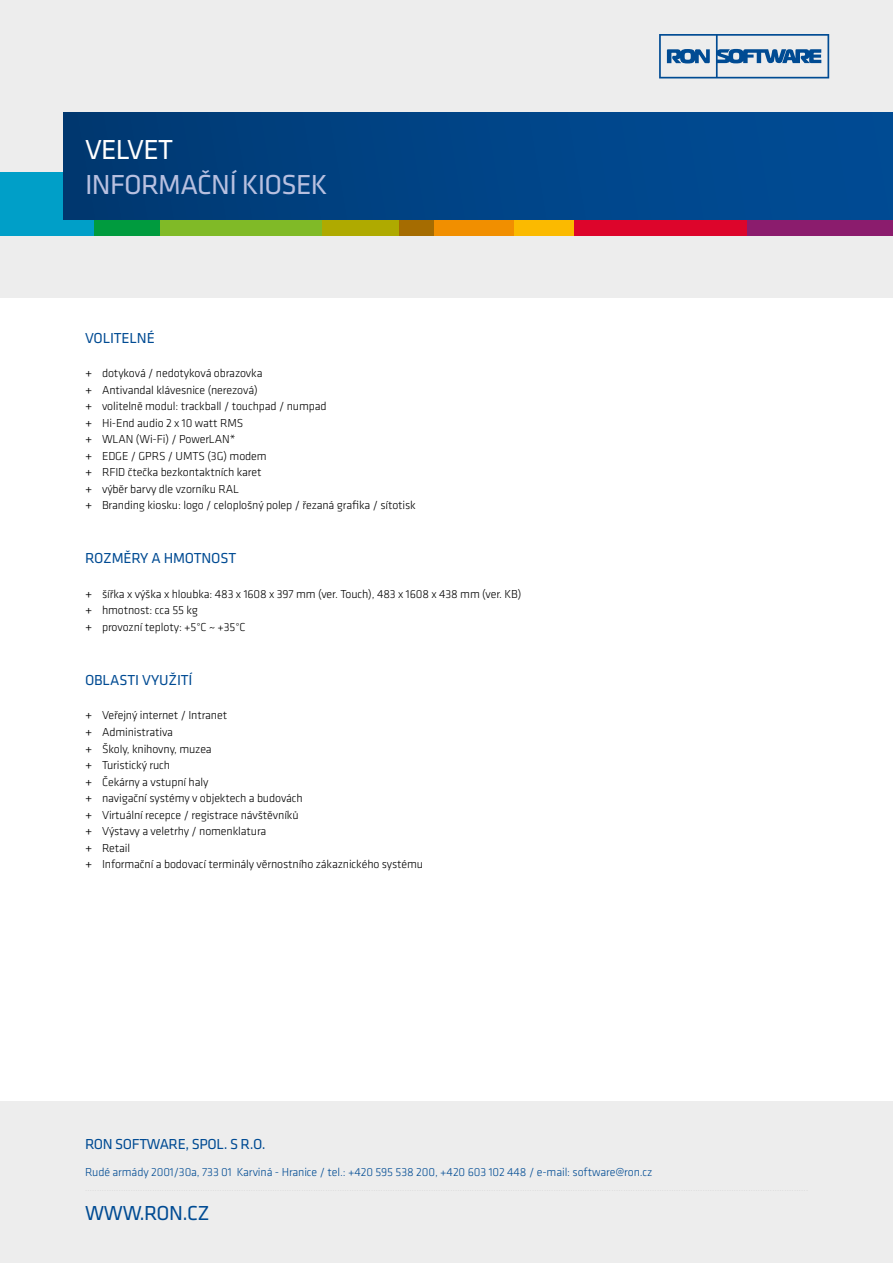
<style>
.page{position:relative;width:893px;height:1263px;background:#fff}
.page>*{position:absolute;margin:0;border:0;box-sizing:border-box;transform-origin:0 0}
.t1{font:28.5px "Klavika";letter-spacing:-.025em;color:#b8c0e0}
.t2{font:28.5px "Klavika";letter-spacing:-.025em;color:#fff}
.t3{font:21px "Klavika";letter-spacing:-.025em;color:#004b93}
.t4{font:15px "Klavika";letter-spacing:-.01em;color:#004b93}
.t5{font:300 12px/16.5px "Klavika";letter-spacing:-.01em;color:#000}
.t6{font:300 12px "Klavika";letter-spacing:-.01em;color:#004b93}
.s1{font-size:13.5px}
</style>
<div class="page">
<div style="left:0;top:0;width:893px;height:298px;background:#ededed"></div>
<div style="left:0;top:1101px;width:893px;height:162px;background:#ededed"></div>
<div style="left:0;top:172px;width:744px;height:64px;background:#009fc8"></div>
<div style="left:94px;top:172px;width:650px;height:64px;background:#009b3e"></div>
<div style="left:160px;top:172px;width:635px;height:64px;background:#80ba27"></div>
<svg style="left:323px;top:172px;width:566px;height:64px;background:#a19107"></svg>
<div style="left:434px;top:172px;width:459px;height:64px;background:#f18f00"></div>
<div style="left:514px;top:172px;width:379px;height:64px;background:#fbba00"></div>
<div style="left:574px;top:172px;width:319px;height:64px;background:#dd052b"></div>
<div style="left:747px;top:172px;width:146px;height:64px;background:#8b1c6d"></div>
<div style="left:64px;top:113px;width:829px;height:106px;background:linear-gradient(to right,#003972,#004d98)"></div>
<svg style="left:659px;top:34px;width:170px;height:44px"></svg>
<h1 class="t2" style="left:85px;top:131px;width:89px">VELVET</h1>
<h1 class="t1" style="left:85px;top:166px;width:244px">INFORMAČNÍ KIOSEK</h1>
<p class="t4" style="left:85px;top:328px;width:71px">VOLITELNÉ</p>
<p class="t5" style="left:85px;top:365px;width:243px"><span class="s1">+</span> dotyková / nedotyková obrazovka<br><span class="s1">+</span> Antivandal klávesnice (nerezová)<br><span class="s1">+</span> volitelně modul: trackball / touchpad / numpad <span class="s1">+</span> Hi-End audio 2 x 10 watt RMS<br><span class="s1">+</span> WLAN</p>
<p class="t5" style="left:85px;top:431px;width:332px;text-indent:51px">(Wi-Fi) / PowerLAN *<br><span class="s1">+</span> EDGE / GPRS / UMTS (3G) modem<br><span class="s1">+</span> RFID čtečka bezkontaktních karet<br><span class="s1">+</span> výběr barvy dle vzorníku RAL<br><span class="s1">+</span> Branding kiosku: logo / celoplošný polep / řezaná grafika / sítotisk</p>
<p class="t4" style="left:85px;top:549px;width:99px">ROZMĚRY A HMOT</p>
<p class="t4" style="left:202px;top:549px;width:34px">NOST</p>
<p class="t5" style="left:85px;top:586px;width:438px"><span class="s1">+</span> šířka x výška x hloubka: 483 x 1608 x 397 mm (ver. Touch), 483 x 1608 x 438 mm (ver. KB) <span class="s1">+</span> hmotnost: cca 55 kg<br><span class="s1">+</span> provozní teploty: +5°C ~ +35°C</p>
<p class="t4" style="left:85px;top:670px;width:109px">OBLASTI VYUŽITÍ</p>
<p class="t5" style="left:85px;top:707px;width:340px"><span class="s1">+</span> Veřejný internet / I ntranet<br><span class="s1">+</span> Administrativa<br><span class="s1">+</span> Školy, knihovny, muzea<br><span class="s1">+</span> Turistický ruch<br><span class="s1">+</span> Čekárny a vstupní haly<br><span class="s1">+</span> navigační systémy v objektech a budovách<br><span class="s1">+</span> Virtuální recepce / registrace návštěvníků<br><span class="s1">+</span> Výstavy a veletrhy / nomenklatura<br><span class="s1">+</span> Retail<br><span class="s1">+</span> I nformační a bodovací terminály věrnostního zákaznického systému</p>
<p class="t4" style="left:85px;top:1134px;width:10px">RON</p>
<p class="t4" style="left:115px;top:1134px;width:152px">SOFTWARE, SPOL. S R.O.</p>
<p class="t6" style="left:85px;top:1164px;width:569px">Rudé armády 2001/30a, 733 01 Karviná - Hranice / tel.: +420 595 538 200, +420 603 102 448 / e-mail: software@ron.cz</p>
<h2 class="t3" style="left:85px;top:1199px;width:126px">WWW.RON.CZ</h2>
</div>
